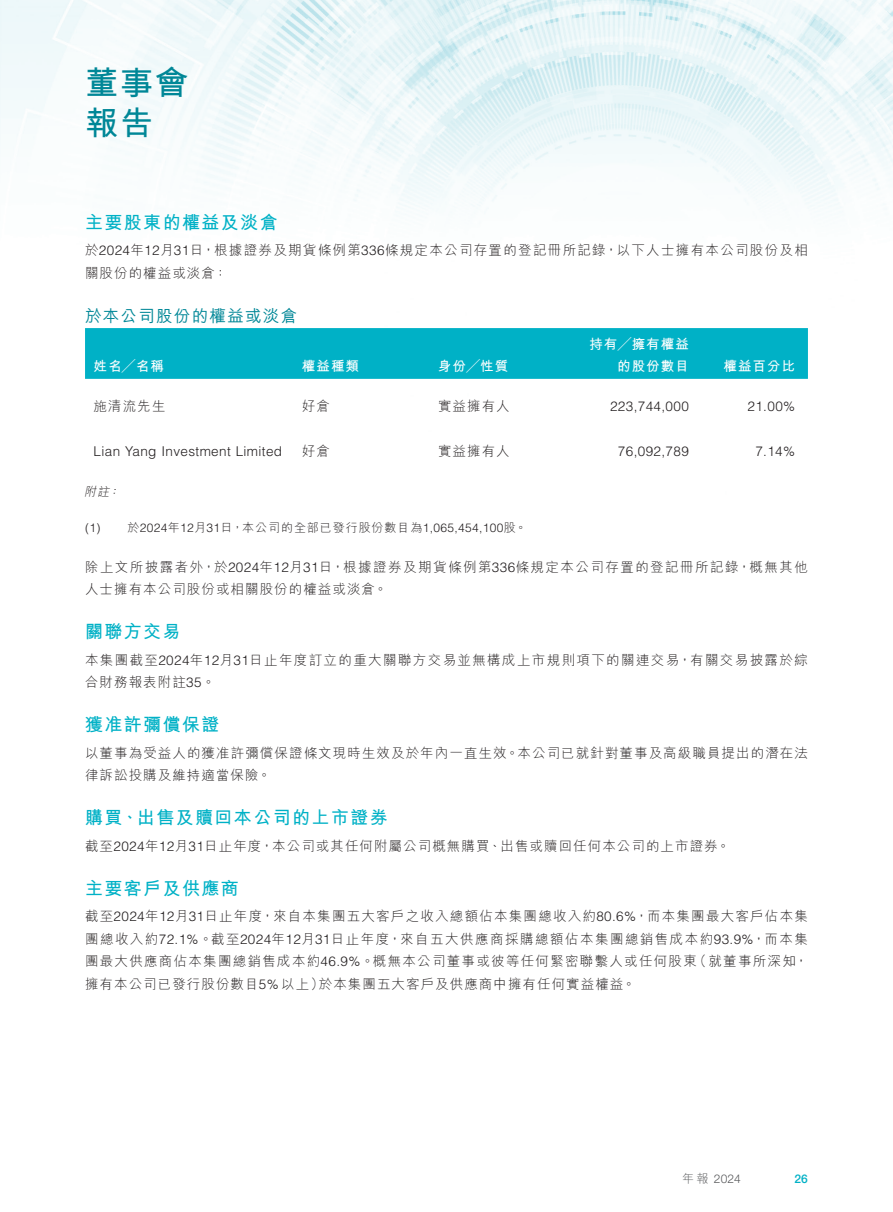
<style>
.page{position:relative;width:893px;height:1212px;background:#fff}
.page>*{position:absolute;margin:0;border:0;box-sizing:border-box;transform-origin:0 0}
.t1{font:700 33px/40px "M Hei HK";color:#008797}
.t2{font:700 18px "M Hei HK";letter-spacing:.08em;color:#00b1c6}
.t3{font:500 16.5px "M Hei HK";letter-spacing:.08em;color:#008797}
.t4{font:300 13.5px/22.5px "M Hei HK";letter-spacing:.09em;color:#231f20}
.t5{font:300 13.5px/22.5px "M Hei HK";letter-spacing:.11em;color:#231f20}
.t6{font:300 13.5px "Helvetica LT Std";letter-spacing:.03em;color:#231f20}
.t7{font:700 13.5px "M Hei HK";letter-spacing:.08em;color:#fff}
.t8{font:300 12px "M Hei HK";letter-spacing:.08em;color:#231f20}
.t9{font:300 12px "Helvetica Neue LT Pro";color:#57585a}
.t10{font:italic 300 12px "M Hei HK";color:#231f20}
.t11{font:300 12px "Helvetica LT Std";color:#231f20}
.t12{font:500 12px "Helvetica Neue LT Pro";color:#00b1c6}
.t13{font:300 12px "M Hei HK";color:#57585a}
.s1{font-family:"Helvetica LT Std"}
</style>
<div class="page">
<img style="left:0;top:0;width:893px;height:209px">
<div style="left:85px;top:328px;width:723px;height:51px;background:#00b1c6"></div>
<h1 class="t1" style="left:85px;top:60px;width:105px">董事會報告</h1>
<h2 class="t2" style="left:85px;top:209px;width:194px">主要股東的權益及淡倉</h2>
<p class="t4" style="left:85px;top:239px;width:724px">於<span class="s1">2024</span>年<span class="s1">12</span>月<span class="s1">31</span>日，根據證券及期貨條例第<span class="s1">336</span>條規定本公司存置的登記冊所記錄，以下人士擁有本公司股份及相關股份的權益或淡倉：</p>
<p class="t3" style="left:85px;top:304px;width:214px">於本公司股份的權益或淡倉</p>
<p class="t7" style="left:438px;top:357px;width:72px">身份╱性質</p>
<p class="t7" style="left:589px;top:334px;width:101px">持有╱擁有權益</p>
<p class="t7" style="left:94px;top:357px;width:72px">姓名╱名稱</p>
<p class="t7" style="left:302px;top:357px;width:59px">權益種類</p>
<p class="t7" style="left:723px;top:357px;width:73px">權益百分比</p>
<p class="t7" style="left:617px;top:357px;width:73px">的股份數目</p>
<p class="t4" style="left:94px;top:395px;width:73px">施清流先生</p>
<p class="t6" style="left:94px;top:443px;width:190px">Lian Yang Investment Limited</p>
<p class="t10" style="left:108px;top:485px;width:16px">：</p>
<p class="t10" style="left:84px;top:485px;width:29px">附註</p>
<p class="t4" style="left:302px;top:395px;width:30px">好倉</p>
<p class="t4" style="left:302px;top:440px;width:30px">好倉</p>
<p class="t4" style="left:438px;top:395px;width:73px">實益擁有人</p>
<p class="t4" style="left:438px;top:440px;width:73px">實益擁有人</p>
<p class="t6" style="left:610px;top:398px;width:80px">223,744,000</p>
<p class="t6" style="left:618px;top:443px;width:72px">76,092,789</p>
<p class="t6" style="left:747px;top:398px;width:49px">21.00%</p>
<p class="t6" style="left:755px;top:443px;width:41px">7.14%</p>
<p class="t8" style="left:128px;top:522px;width:401px">於<span class="s1">2024</span>年<span class="s1">12</span>月<span class="s1">31</span>日，本公司的全部已發行股份數目為<span class="s1">1,065,454,100</span>股。</p>
<p class="t11" style="left:85px;top:520px;width:17px">1( )</p>
<p class="t5" style="left:85px;top:555px;width:724px">除上文所披露者外，於<span class="s1">2024</span>年<span class="s1">12</span>月<span class="s1">31</span>日，根據證券及期貨條例第<span class="s1">336</span>條規定本公司存置的登記冊所記錄，概無其他人士擁有本公司股份或相關股份的權益或淡倉。</p>
<h2 class="t2" style="left:85px;top:618px;width:97px">關聯方交易</h2>
<p class="t4" style="left:85px;top:648px;width:724px">本集團截至<span class="s1">2024</span>年<span class="s1">12</span>月<span class="s1">31</span>日止年度訂立的重大關聯方交易並無構成上市規則項下的關連交易，有關交易披露於綜合財務報表附註<span class="s1">35</span>。</p>
<h2 class="t2" style="left:85px;top:711px;width:136px">獲准許彌償保證</h2>
<p class="t4" style="left:85px;top:741px;width:724px">以董事為受益人的獲准許彌償保證條文現時生效及於年內一直生效。本公司已就針對董事及高級職員提出的潛在法律訴訟投購及維持適當保險。</p>
<h2 class="t2" style="left:85px;top:804px;width:304px">購買、出售及贖回本公司的上市證券</h2>
<p class="t4" style="left:85px;top:834px;width:646px">截至<span class="s1">2024</span>年<span class="s1">12</span>月<span class="s1">31</span>日止年度，本公司或其任何附屬公司概無購買、出售或贖回任何本公司的上市證券。</p>
<h2 class="t2" style="left:85px;top:875px;width:155px">主要客戶及供應商</h2>
<p class="t4" style="left:85px;top:905px;width:724px;text-align:right">截至<span class="s1">2024</span>年<span class="s1">12</span>月<span class="s1">31</span>日止年度，來自本集團五大客戶之收入總額佔本集團總收入約<span class="s1">80.6%</span>，而本集團最大客戶佔本集團總收入約<span class="s1">72.1%</span>。截至<span class="s1">2024</span>年<span class="s1">12</span>月<span class="s1">31</span>日止年度，來自五大供應商採購總額佔本集團總銷售成本約<span class="s1">93.9%</span>，而本集（就董事所深知，</p>
<p class="t4" style="left:319px;top:950px;width:380px;text-indent:-234px">團最大供應商佔本集團總銷售成本約<span class="s1">46.9%</span>。概無本公司董事或彼等任何緊密聯繫人或任何股東於本集團五大客戶及供應商中擁有任何實益權益。</p>
<p class="t4" style="left:85px;top:972px;width:240px">擁有本公司已發行股份數目<span class="s1">5%</span>以上）</p>
<p class="t13" style="left:682px;top:1173px;width:28px">年報</p>
<p class="t9" style="left:714px;top:1171px;width:29px">2024</p>
<p class="t12" style="left:794px;top:1171px;width:15px">26</p>
</div>
